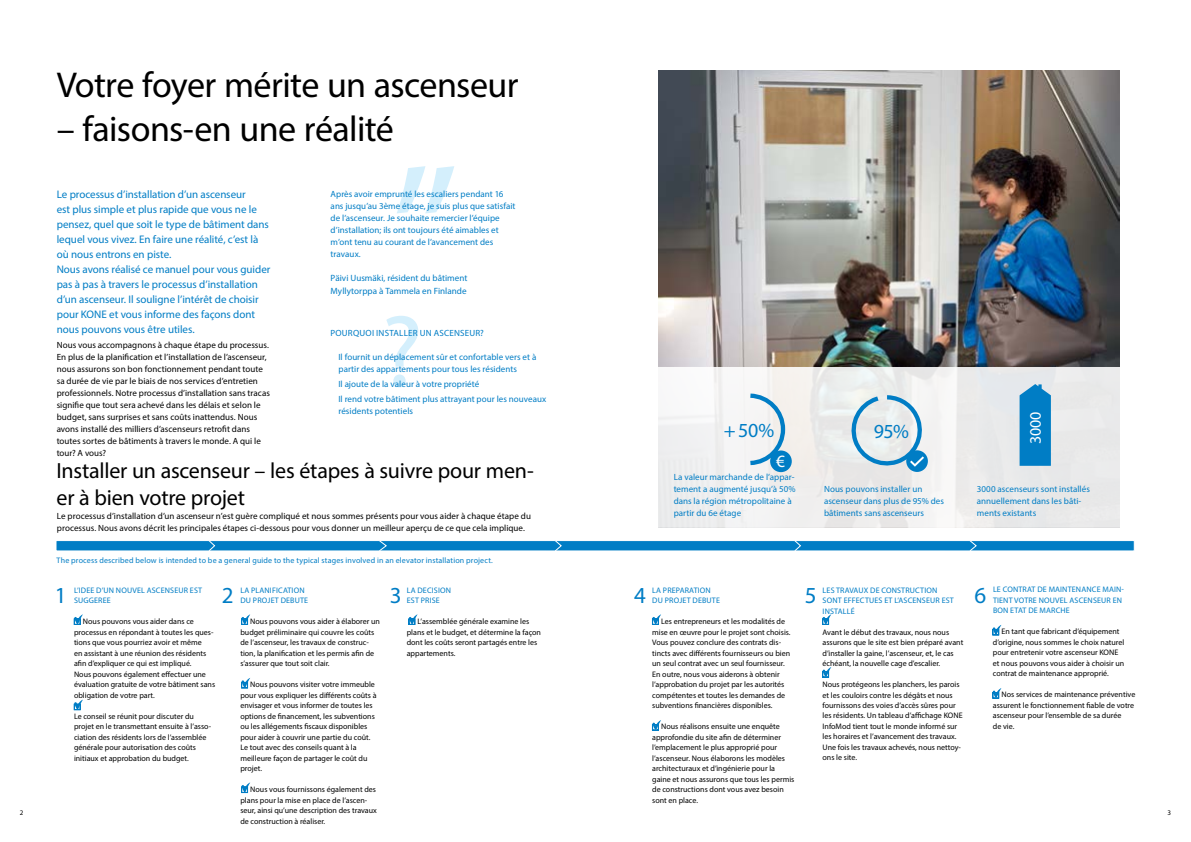
<style>
.page{position:relative;width:1191px;height:842px;background:#fff}
.page>*{position:absolute;margin:0;border:0;box-sizing:border-box;transform-origin:0 0}
.t1{font:193.5px "Myriad Pro";color:#d4effc}
.t2{font:102.9px "Myriad Pro";color:#d4effc}
.t3{font:36px "Myriad Pro";letter-spacing:-.015em;color:#000}
.t4{font:23px "Myriad Pro";color:#007dc5}
.t5{font:22px/26.4px "Myriad Pro";letter-spacing:-.01em;color:#000}
.t6{font:20px "Myriad Pro";color:#007dc5}
.t7{font:17.3px "Myriad Pro";color:#fff}
.t8{font:16px "Myriad Pro";color:#fff}
.t9{font:11px/15px "Myriad Pro";letter-spacing:-.005em;color:#007dc5}
.t10{font:9.1px/12.1px "Myriad Pro";color:#007dc5}
.t11{font:9px/12px "Myriad Pro";letter-spacing:.005em;color:#000}
.t12{font:9px/12px "Myriad Pro";letter-spacing:.005em;color:#007dc5}
.t13{font:9px "Myriad Pro";letter-spacing:.025em;color:#007dc5}
.t14{font:8px/10.5px "Myriad Pro";color:#000}
.t15{font:8px/10.5px "Myriad Pro";letter-spacing:.02em;color:#007dc5}
.t16{font:7px "Myriad Pro";color:#000}
</style>
<div class="page">
<img style="left:658px;top:71px;width:461px;height:296px">
<div style="left:643px;top:367px;width:491px;height:161px;background:linear-gradient(to right,#f4f3f3,#e9e9ea);border:1px solid #fff"></div>
<div style="left:943px;top:540px;width:191px;height:11px;background:#007dc5;border:1px solid #fff"></div>
<svg style="left:1019px;top:384px;width:32px;height:82px;background:#1486c8"></svg>
<svg style="left:56px;top:540px;width:921px;height:11px;background:#2690cd"></svg>
<svg style="left:74px;top:614px;width:9px;height:11px"></svg>
<svg style="left:241px;top:614px;width:9px;height:11px"></svg>
<svg style="left:408px;top:614px;width:9px;height:11px"></svg>
<svg style="left:652px;top:614px;width:9px;height:11px"></svg>
<svg style="left:822px;top:614px;width:9px;height:11px"></svg>
<svg style="left:992px;top:625px;width:9px;height:10px"></svg>
<svg style="left:992px;top:688px;width:9px;height:11px"></svg>
<svg style="left:822px;top:667px;width:9px;height:11px"></svg>
<svg style="left:652px;top:720px;width:9px;height:11px"></svg>
<svg style="left:241px;top:678px;width:9px;height:10px"></svg>
<svg style="left:241px;top:782px;width:9px;height:11px"></svg>
<svg style="left:74px;top:700px;width:9px;height:10px"></svg>
<svg style="left:746px;top:391px;width:41px;height:76px"></svg>
<div style="left:770px;top:450px;width:21px;height:22px;background:#007dc5;border-radius:50%"></div>
<svg style="left:906px;top:450px;width:22px;height:22px"></svg>
<svg style="left:847px;top:395px;width:79px;height:75px"></svg>
<h3 class="t3" style="left:57px;top:63px;width:463px">Votre foyer mérite un ascenseur</h3>
<h3 class="t3" style="left:57px;top:106px;width:339px">– faisons-en une réalité</h3>
<h1 class="t1" style="left:461px;top:265px;width:70px;rotate:-180deg">“</h1>
<p class="t12" style="left:331px;top:187px;width:186px">Après avoir emprunté les escaliers pendant 16 ans jusqu’au 3ème étage, je suis plus que satisfait de l’ascenseur. Je souhaite remercier l’équipe d’installation; ils ont toujours été aimables et m’ont tenu au courant de l’avancement des travaux.</p>
<p class="t10" style="left:331px;top:272px;width:138px">Päivi Uusmäki, résident du bâtiment<br>Myllytorppa à Tammela en Finlande</p>
<p class="t13" style="left:330px;top:328px;width:155px">POURQUOI INSTALLER UN ASCENSEUR?</p>
<p class="t12" style="left:338px;top:351px;width:199px">Il fournit un déplacement sûr et confortable vers et à partir des appartements pour tous les résidents</p>
<p class="t12" style="left:338px;top:376px;width:209px;line-height:14.7px">Il ajoute de la valeur à votre propriété<br>Il rend votre bâtiment plus attrayant pour les nouveaux</p>
<p class="t12" style="left:338px;top:405px;width:76px">résidents potentiels</p>
<p class="t9" style="left:57px;top:187px;width:215px">Le processus d’installation d’un ascenseur<br>est plus simple et plus rapide que vous ne le pensez, quel que soit le type de bâtiment dans lequel vous vivez. En faire une réalité, c’est là où nous entrons en piste.<br>Nous avons réalisé ce manuel pour vous guider pas à pas à travers le processus d’installation d’un ascenseur. Il souligne l’intérêt de choisir pour KONE et vous informe des façons dont nous pouvons vous être utiles.</p>
<p class="t11" style="left:57px;top:339px;width:215px">Nous vous accompagnons à chaque étape du processus.<br>En plus de la planification et l’installation de l’ascenseur, nous assurons son bon fonctionnement pendant toute sa durée de vie par le biais de nos services d’entretien professionnels. Notre processus d’installation sans tracas signifie que tout sera achevé dans les délais et selon le budget, sans surprises et sans coûts inattendus. Nous avons installé des milliers d’ascenseurs retrofit dans toutes sortes de bâtiments à travers le monde. A qui le tour? A vous?</p>
<h3 class="t5" style="left:57px;top:457px;width:479px">Installer un ascenseur – les étapes à suivre pour men&shy;er à bien votre projet</h3>
<p class="t11" style="left:57px;top:510px;width:475px">Le processus d’installation d’un ascenseur n’est guère compliqué et nous sommes présents pour vous aider à chaque étape du processus. Nous avons décrit les principales étapes ci-dessous pour vous donner un meilleur aperçu de ce que cela implique.</p>
<p class="t15" style="left:57px;top:555px;width:438px">The process described below is intended to be a general guide to the typical stages involved in an elevator installation project.</p>
<h2 class="t2" style="left:381px;top:288px;width:43px">?</h2>
<h3 class="t6" style="left:724px;top:418px;width:52px">+50%</h3>
<h3 class="t6" style="left:873px;top:419px;width:37px">95%</h3>
<h3 class="t7" style="left:776px;top:451px;width:10px">€</h3>
<h3 class="t8" style="left:1025px;top:444px;width:34px;rotate:-90deg">3000</h3>
<p class="t12" style="left:673px;top:471px;width:123px">La valeur marchande de l’appar&shy;tement a augmenté jusqu’à 50% dans la région métropolitaine à partir du 6e étage</p>
<p class="t12" style="left:824px;top:483px;width:121px">Nous pouvons installer un ascenseur dans plus de 95% des bâtiments sans ascenseurs</p>
<p class="t12" style="left:977px;top:483px;width:114px">3000 ascenseurs sont installés annuellement dans les bâti&shy;ments existants</p>
<p class="t15" style="left:993px;top:584px;width:132px">LE CONTRAT DE MAINTENANCE MAIN-<br>TIENT VOTRE NOUVEL ASCENSEUR EN<br>BON ETAT DE MARCHE</p>
<p class="t14" style="left:993px;top:626px;width:133px;text-indent:9px">En tant que fabricant d’équipement d’origine, nous sommes le choix naturel pour entretenir votre ascenseur KONE et nous pouvons vous aider à choisir un contrat de maintenance approprié.</p>
<p class="t14" style="left:993px;top:689px;width:144px;text-indent:9px">Nos services de maintenance préventive assurent le fonctionnement fiable de votre ascenseur pour l’ensemble de sa durée<br>de vie.</p>
<p class="t15" style="left:822px;top:584px;width:133px">LES TRAVAUX DE CONSTRUCTION<br>SONT EFFECTUES ET L’ASCENSEUR EST<br>INSTALLÉ</p>
<p class="t14" style="left:822px;top:626px;width:142px">Avant le début des travaux, nous nous assurons que le site est bien préparé avant d’installer la gaine, l’ascenseur, et, le cas échéant, la nouvelle cage d’escalier.</p>
<p class="t14" style="left:822px;top:679px;width:141px">Nous protégeons les planchers, les parois et les couloirs contre les dégâts et nous fournissons des voies d’accès sûres pour les résidents. Un tableau d’affichage KONE InfoMod tient tout le monde informé sur les horaires et l’avancement des travaux.<br>Une fois les travaux achevés, nous nettoy&shy;ons le site.</p>
<p class="t15" style="left:652px;top:584px;width:69px">LA PREPARATION<br>DU PROJET DEBUTE</p>
<p class="t14" style="left:652px;top:616px;width:140px;text-indent:9px">Les entrepreneurs et les modalités de mise en œuvre pour le projet sont choisis.<br>Vous pouvez conclure des contrats dis&shy;tincts avec différents fournisseurs ou bien un seul contrat avec un seul fournisseur.<br>En outre, nous vous aiderons à obtenir l’approbation du projet par les autorités compétentes et toutes les demandes de subventions financières disponibles.</p>
<p class="t14" style="left:652px;top:721px;width:144px;text-indent:9px">Nous réalisons ensuite une enquête approfondie du site afin de déterminer l’emplacement le plus approprié pour l’ascenseur. Nous élaborons les modèles architecturaux et d’ingénierie pour la gaine et nous assurons que tous les permis de constructions dont vous avez besoin sont en place.</p>
<p class="t15" style="left:407px;top:584px;width:46px">LA DECISION<br>EST PRISE</p>
<p class="t14" style="left:407px;top:616px;width:136px;text-indent:11px">L’assemblée générale examine les plans et le budget, et détermine la façon dont les coûts seront partagés entre les appartements.</p>
<p class="t15" style="left:240px;top:585px;width:69px">LA PLANIFICATION<br>DU PROJET DEBUTE</p>
<p class="t14" style="left:240px;top:616px;width:141px;text-indent:10px">Nous pouvons vous aider à élaborer un budget préliminaire qui couvre les coûts de l’ascenseur, les travaux de construc&shy;tion, la planification et les permis afin de s’assurer que tout soit clair.</p>
<p class="t14" style="left:240px;top:679px;width:138px;text-indent:10px">Nous pouvons visiter votre immeuble pour vous expliquer les différents coûts à envisager et vous informer de toutes les options de financement, les subventions ou les allégements fiscaux disponibles pour aider à couvrir une partie du coût.<br>Le tout avec des conseils quant à la meilleure façon de partager le coût du projet.</p>
<p class="t14" style="left:240px;top:784px;width:138px;text-indent:10px">Nous vous fournissons également des plans pour la mise en place de l’ascen&shy;seur, ainsi qu’une description des travaux de construction à réaliser.</p>
<p class="t15" style="left:74px;top:585px;width:130px">L’IDEE D’UN NOUVEL ASCENSEUR EST<br>SUGGEREE</p>
<p class="t14" style="left:74px;top:616px;width:143px;text-indent:9px">Nous pouvons vous aider dans ce processus en répondant à toutes les ques&shy;tions que vous pourriez avoir et même<br>en assistant à une réunion des résidents afin d’expliquer ce qui est impliqué.<br>Nous pouvons également effectuer une évaluation gratuite de votre bâtiment sans obligation de votre part.</p>
<p class="t14" style="left:74px;top:711px;width:139px">Le conseil se réunit pour discuter du projet en le transmettant ensuite à l’asso&shy;ciation des résidents lors de l’assemblée générale pour autorisation des coûts initiaux et approbation du budget.</p>
<h3 class="t4" style="left:55px;top:581px;width:13px">1</h3>
<h3 class="t4" style="left:222px;top:581px;width:13px">2</h3>
<h3 class="t4" style="left:390px;top:581px;width:13px">3</h3>
<h3 class="t4" style="left:634px;top:581px;width:13px">4</h3>
<h3 class="t4" style="left:804px;top:581px;width:13px">5</h3>
<h3 class="t4" style="left:974px;top:581px;width:13px">6</h3>
<p class="t16" style="left:20px;top:808px;width:5px">2</p>
<p class="t16" style="left:1167px;top:808px;width:5px">3</p>
</div>
